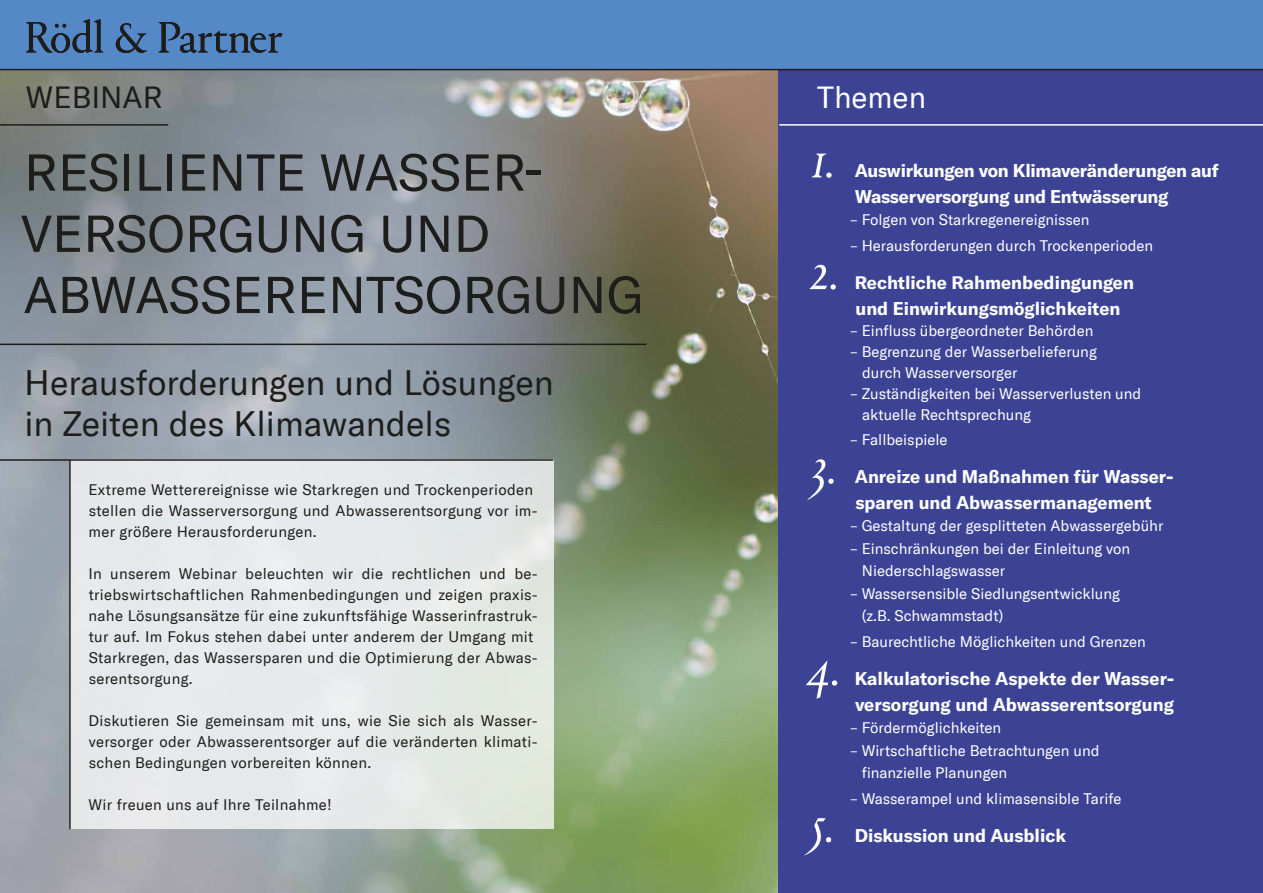
<style>
.page{position:relative;width:1263px;height:893px;background:#fff}
.page>*{position:absolute;margin:0;border:0;box-sizing:border-box;transform-origin:0 0}
.t1{font:italic 300 58.5px "Portrait TT";color:#fff}
.t2{font:51px/61.2px "GT America";color:#1d1d1b}
.t3{font:34.5px/41.4px "GT America";color:#1d1d1b}
.t4{font:30px "GT America";color:#1d1d1b}
.t5{font:30px "GT America";color:#fff}
.t6{font:700 18px/25.5px "GT America";color:#fff}
.t7{font:15px/21px "GT America";letter-spacing:.02em;color:#1d1d1b}
.t8{font:15px/22.5px "GT America";color:#fff}
</style>
<div class="page">
<img style="left:0;top:70px;width:779px;height:823px">
<div style="left:69px;top:459px;width:484px;height:370px;background:#e6e9eb"></div>
<div style="left:779px;top:70px;width:484px;height:823px;background:#3c4395"></div>
<hr style="left:779px;top:124px;width:484px;height:2px;background:#fff">
<div style="left:0;top:0;width:1263px;height:69px;background:#5588c7"></div>
<hr style="left:0;top:69px;width:1263px;height:1px;background:#1d1d1b">
<hr style="left:0;top:124px;width:168px;height:2px;background:#1d1d1b">
<hr style="left:0;top:459px;width:553px;height:2px;background:#1d1d1b">
<hr style="left:0;top:344px;width:646px;height:1px;background:#1d1d1b">
<hr style="left:69px;top:460px;width:2px;height:369px;background:#1d1d1b">
<svg style="left:26px;top:19px;width:256px;height:34px"></svg>
<h3 class="t4" style="left:26px;top:80px;width:138px">WEBINAR</h3>
<h3 class="t5" style="left:817px;top:80px;width:110px">Themen</h3>
<h2 class="t2" style="left:21px;top:142px;width:624px">RESILIENTE WASSER-<br>VERSORGUNG UND<br>ABWASSERENTSORGUNG</h2>
<h3 class="t3" style="left:24px;top:362px;width:531px">Herausforderungen und Lösungen in Zeiten des Klimawandels</h3>
<p class="t7" style="left:88px;top:479px;width:451px">Extreme Wetterereignisse wie Starkregen und Trockenperioden stellen die Wasserversorgung und Abwasserentsorgung vor im&shy;mer größere Herausforderungen.</p>
<p class="t7" style="left:88px;top:563px;width:451px">In unserem Webinar beleuchten wir die rechtlichen und be&shy;triebswirtschaftlichen Rahmenbedingungen und zeigen praxis&shy;nahe Lösungsansätze für eine zukunftsfähige Wasserinfrastruk&shy;tur auf. Im Fokus stehen dabei unter anderem der Umgang mit Starkregen, das Wassersparen und die Optimierung der Abwas&shy;serentsorgung.</p>
<p class="t7" style="left:88px;top:710px;width:451px;text-align:justify">Diskutieren Sie gemeinsam mit uns, wie Sie sich als Wasser&shy;versorger oder Abwasserentsorger auf die veränderten klimati&shy;schen Bedingungen vorbereiten können.</p>
<p class="t7" style="left:89px;top:794px;width:245px">Wir freuen uns auf Ihre Teilnahme!</p>
<h1 class="t1" style="left:812px;top:119px;width:25px">1.</h1>
<p class="t6" style="left:855px;top:158px;width:366px">Auswirkungen von Klimaveränderungen auf<br>Wasserversorgung und Entwässerung</p>
<p class="t8" style="left:850px;top:209px;width:241px">– Folgen von Starkregenereignissen</p>
<p class="t8" style="left:850px;top:234px;width:305px">– Herausforderungen durch Trockenperioden</p>
<h1 class="t1" style="left:810px;top:231px;width:31px">2.</h1>
<p class="t6" style="left:855px;top:270px;width:281px">Rechtliche Rahmenbedingungen und Einwirkungsmöglichkeiten</p>
<p class="t8" style="left:850px;top:319px;width:245px">– Einfluss übergeordneter Behörden</p>
<p class="t8" style="left:862px;top:341px;width:236px;line-height:21px;text-indent:-12px">– Begrenzung der Wasserbelieferung durch Wasserversorger</p>
<p class="t8" style="left:862px;top:383px;width:281px;line-height:21px;text-indent:-12px">– Zuständigkeiten bei Wasserverlusten und aktuelle Rechtsprechung</p>
<p class="t8" style="left:850px;top:429px;width:99px">– Fallbeispiele</p>
<h1 class="t1" style="left:811px;top:425px;width:28px">3.</h1>
<p class="t6" style="left:855px;top:464px;width:320px">Anreize und Maßnahmen für Wasser&shy;sparen und Abwassermanagement</p>
<p class="t8" style="left:850px;top:515px;width:315px">– Gestaltung der gesplitteten Abwassergebühr</p>
<p class="t8" style="left:862px;top:537px;width:270px;text-indent:-12px">– Einschränkungen bei der Einleitung von<br>Niederschlagswasser</p>
<p class="t8" style="left:862px;top:582px;width:260px;text-indent:-12px">– Wassersensible Siedlungsentwicklung (z.B. Schwammstadt)</p>
<p class="t8" style="left:850px;top:630px;width:297px">– Baurechtliche Möglichkeiten und Grenzen</p>
<h1 class="t1" style="left:807px;top:627px;width:35px">4.</h1>
<p class="t6" style="left:855px;top:666px;width:321px">Kalkulatorische Aspekte der Wasser&shy;versorgung und Abwasserentsorgung</p>
<p class="t8" style="left:850px;top:717px;width:153px">– Fördermöglichkeiten</p>
<p class="t8" style="left:862px;top:739px;width:239px;text-indent:-12px">– Wirtschaftliche Betrachtungen und finanzielle Planungen</p>
<p class="t8" style="left:850px;top:787px;width:273px">– Wasserampel und klimasensible Tarife</p>
<h1 class="t1" style="left:810px;top:784px;width:27px">5.</h1>
<p class="t6" style="left:855px;top:822px;width:213px">Diskussion und Ausblick</p>
</div>
